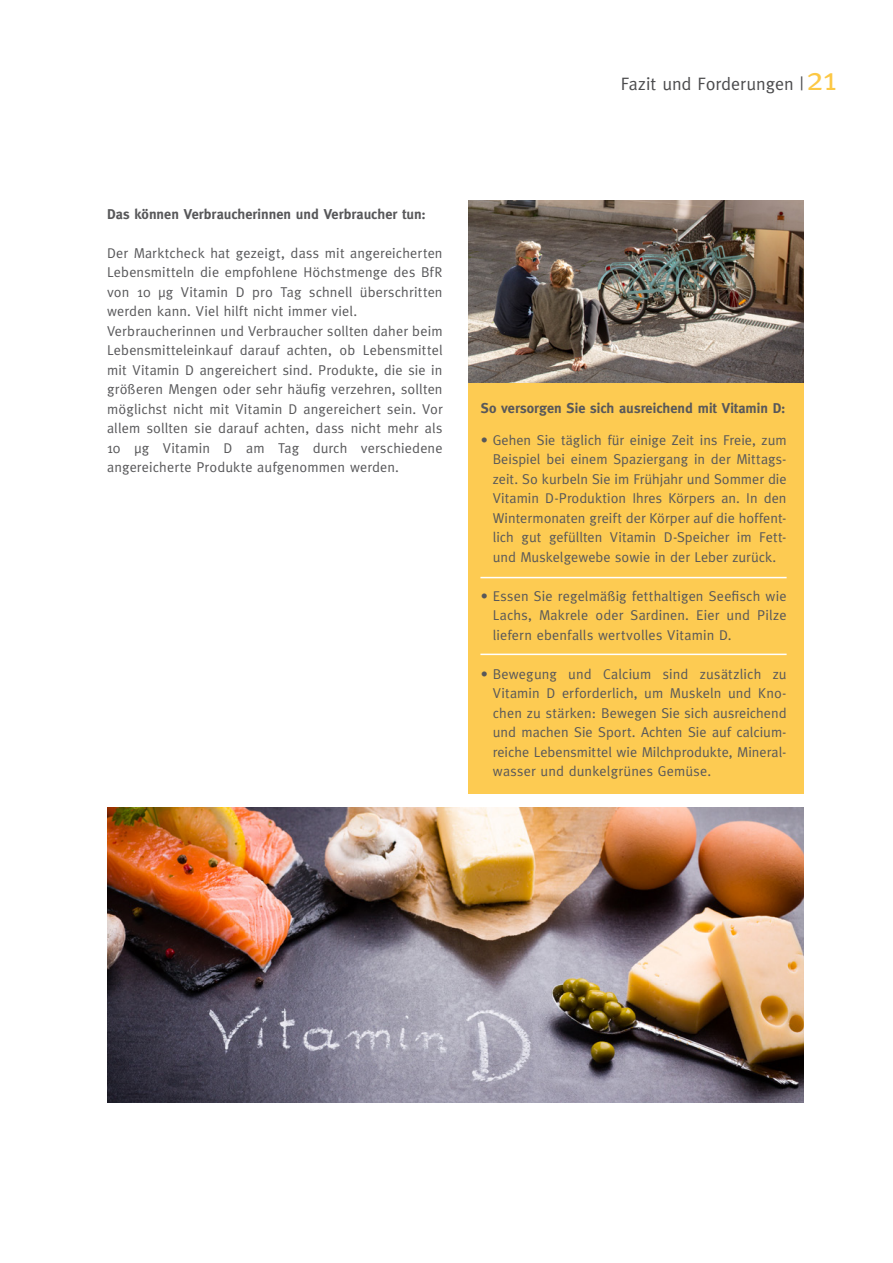
<style>
.page{position:relative;width:893px;height:1263px;background:#fff}
.page>*{position:absolute;margin:0;border:0;box-sizing:border-box;transform-origin:0 0}
.t1{font:18px "Meta";color:#4b4b4d}
.t2{font:14.25px/19.5px "Meta";letter-spacing:.01em;color:#58585a;text-align:justify}
.t3{font:700 14.25px "Meta";color:#58585a}
.s1{font-size:33px;color:#fcc844}
</style>
<div class="page">
<img style="left:107px;top:808px;width:697px;height:294px">
<img style="left:468px;top:201px;width:336px;height:183px">
<div style="left:468px;top:384px;width:336px;height:410px;background:#fdcb52"></div>
<hr style="left:480px;top:654px;width:307px;height:1px;background:#fff">
<hr style="left:480px;top:577px;width:307px;height:1px;background:#fff">
<p class="t1" style="left:621px;top:74px;width:217px">Fazit und Forderungen | <span class="s1">21</span></p>
<p class="t3" style="left:107px;top:205px;width:320px">Das können Verbraucherinnen und Verbraucher tun:</p>
<p class="t2" style="left:107px;top:243px;width:337px;text-align:left">Der Marktcheck hat gezeigt, dass mit angereicherten Lebensmitteln die empfohlene Höchstmenge des BfR von 10 µg Vitamin D pro Tag schnell überschritten werden kann. Viel hilft nicht immer viel.<br>Verbraucherinnen und Verbraucher sollten daher beim Lebensmitteleinkauf darauf achten, ob Lebensmittel mit Vitamin D angereichert sind. Produkte, die sie in größeren Mengen oder sehr häufig verzehren, sollten möglichst nicht mit Vitamin D angereichert sein. Vor allem sollten sie darauf achten, dass nicht mehr als 10 µg Vitamin D am Tag durch verschiedene angereicherte Produkte aufgenommen werden.</p>
<p class="t3" style="left:481px;top:400px;width:306px">So versorgen Sie sich ausreichend mit Vitamin D:</p>
<p class="t2" style="left:493px;top:430px;width:295px;text-indent:-12px">• Gehen Sie täglich für einige Zeit ins Freie, zum Beispiel bei einem Spaziergang in der Mittags&shy;zeit. So kurbeln Sie im Frühjahr und Sommer die Vitamin D-Produktion Ihres Körpers an. In den Wintermonaten greift der Körper auf die hoffent&shy;lich gut gefüllten Vitamin D-Speicher im Fett&shy;und Muskelgewebe sowie in der Leber zurück.</p>
<p class="t2" style="left:493px;top:586px;width:295px;text-indent:-12px">• Essen Sie regelmäßig fetthaltigen Seefisch wie Lachs, Makrele oder Sardinen. Eier und Pilze liefern ebenfalls wertvolles Vitamin D.</p>
<p class="t2" style="left:493px;top:664px;width:295px;text-indent:-12px">• Bewegung und Calcium sind zusätzlich zu Vitamin D erforderlich, um Muskeln und Kno&shy;chen zu stärken: Bewegen Sie sich ausreichend und machen Sie Sport. Achten Sie auf calcium&shy;reiche Lebensmittel wie Milchprodukte, Mineral&shy;wasser und dunkelgrünes Gemüse.</p>
</div>
